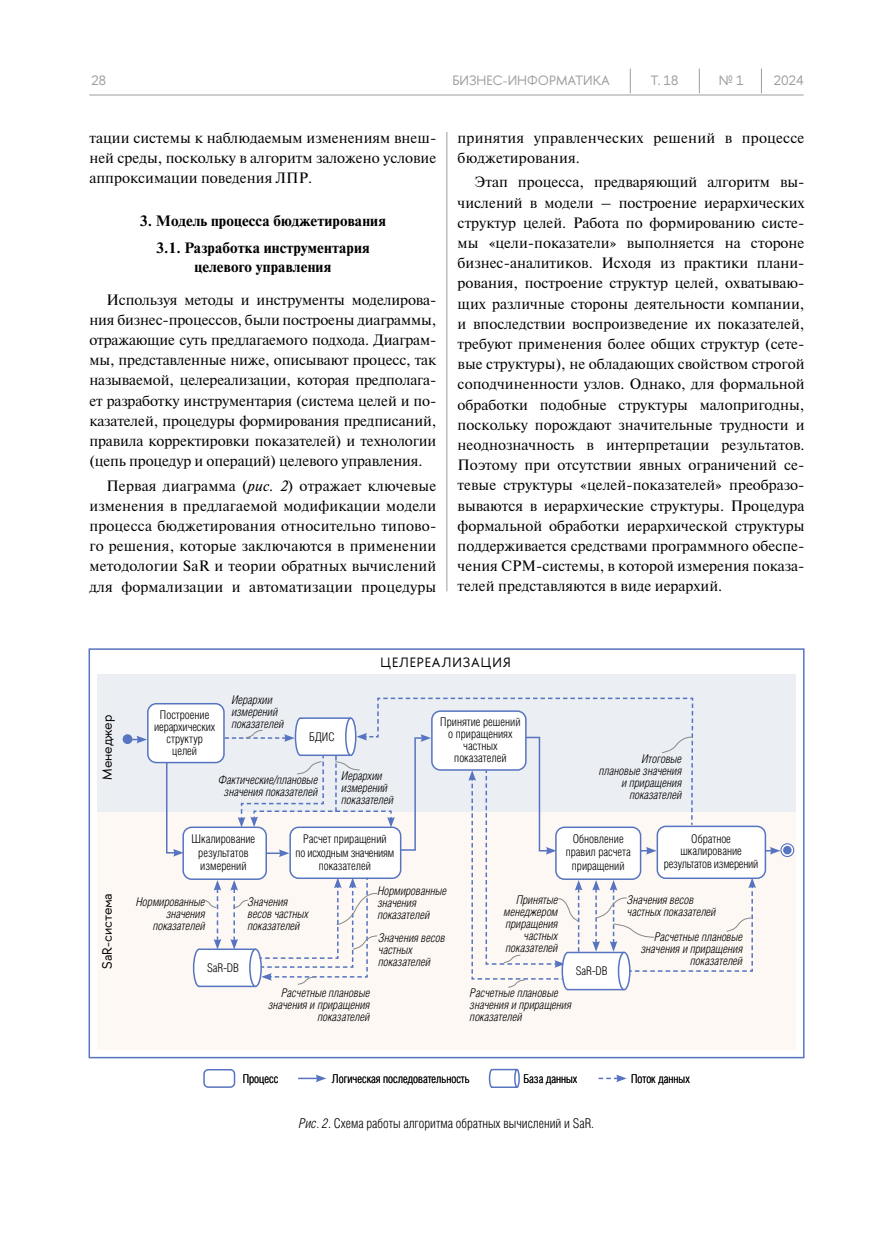
<style>
.page{position:relative;width:893px;height:1234px;background:#fff}
.page>*{position:absolute;margin:0;border:0;box-sizing:border-box;transform-origin:0 0}
.t1{font:15px/20.2px "Newton";color:#000;text-align:justify}
.t2{font:700 15px/27.2px "Newton";letter-spacing:.01em;color:#000;text-align:center}
.t3{font:300 13.5px "Helios Cond";color:#000}
.t4{font:13.5px "HSE Sans";color:#9c9e9f}
.t5{font:13.5px "HSE Sans";color:#000}
.t6{font:13.5px "HSE Sans";letter-spacing:.075em;color:#000}
.t7{font:italic 300 12px/12px "Helios Cond";color:#000}
.t8{font:300 12px/12px "Helios Cond";color:#000;text-align:center}
.s1{font-style:italic}
</style>
<div class="page">
<hr style="left:89px;top:95px;width:715px;height:1px;background:#9c9e9f">
<svg style="left:630px;top:68px;width:1px;height:25px"></svg>
<svg style="left:699px;top:68px;width:1px;height:25px"></svg>
<svg style="left:761px;top:68px;width:1px;height:25px"></svg>
<hr style="left:446px;top:132px;width:1px;height:459px;background:#9c9e9f">
<svg style="left:298px;top:1074px;width:28px;height:7px"></svg>
<svg style="left:599px;top:1074px;width:28px;height:7px"></svg>
<div style="left:203px;top:1068px;width:32px;height:19px;border:2px solid #5674c0;border-radius:4px"></div>
<svg style="left:488px;top:1068px;width:32px;height:20px"></svg>
<div style="left:514px;top:1068px;width:6px;height:19px;border:2px solid #5674c0;border-radius:50%"></div>
<div style="left:97px;top:674px;width:698px;height:138px;background:#ebeef3"></div>
<div style="left:97px;top:812px;width:698px;height:237px;background:#fdf8f3"></div>
<div style="left:183px;top:827px;width:83px;height:52px;background:#fff;border-radius:9px"></div>
<div style="left:182px;top:826px;width:85px;height:53px;border:2px solid #5674c0;border-radius:9px"></div>
<svg style="left:130px;top:736px;width:17px;height:7px"></svg>
<div style="left:123px;top:734px;width:9px;height:9px;background:#5674c0;border-radius:50%"></div>
<svg style="left:781px;top:843px;width:13px;height:13px"></svg>
<div style="left:780px;top:843px;width:14px;height:13px;border:1px solid #5674c0;border-radius:50%"></div>
<svg style="left:783px;top:845px;width:9px;height:9px"></svg>
<svg style="left:165px;top:763px;width:19px;height:93px"></svg>
<div style="left:148px;top:703px;width:76px;height:59px;background:#fff;border-radius:9px"></div>
<div style="left:147px;top:702px;width:78px;height:61px;border:2px solid #5674c0;border-radius:9px"></div>
<div style="left:89px;top:648px;width:715px;height:410px;border:2px solid #5674c0"></div>
<svg style="left:192px;top:697px;width:588px;height:293px"></svg>
<p class="t4" style="left:91px;top:72px;width:16px">28</p>
<p class="t4" style="left:452px;top:72px;width:159px">БИЗНЕС-ИНФОРМАТИКА</p>
<p class="t4" style="left:650px;top:72px;width:29px">Т. 18</p>
<p class="t4" style="left:719px;top:72px;width:26px">№ 1</p>
<p class="t4" style="left:774px;top:72px;width:31px">2024</p>
<p class="t1" style="left:89px;top:127px;width:348px">тации системы к наблюдаемым изменениям внеш&shy;ней среды, поскольку в алгоритм заложено условие аппроксимации поведения ЛПР.</p>
<p class="t2" style="left:140px;top:207px;width:247px">3. Модель процесса бюджетирования<br>3.1. Разработка инструментария</p>
<p class="t2" style="left:195px;top:253px;width:138px">целевого управления</p>
<p class="t1" style="left:89px;top:289px;width:348px;text-indent:17px">Используя методы и инструменты моделирова&shy;ния бизнес-процессов, были построены диаграммы, отражающие суть предлагаемого подхода. Диаграм&shy;мы, представленные ниже, описывают процесс, так называемой, целереализации, которая предполага&shy;ет разработку инструментария (система целей и по&shy;казателей, процедуры формирования предписаний, правила корректировки показателей) и технологии (цепь процедур и операций) целевого управления.</p>
<p class="t1" style="left:89px;top:475px;width:348px;text-indent:17px">Первая диаграмма (<span class="s1">рис. 2</span>) отражает ключевые изменения в предлагаемой модификации модели процесса бюджетирования относительно типово&shy;го решения, которые заключаются в применении методологии SaR и теории обратных вычислений для формализации и автоматизации процедуры</p>
<p class="t1" style="left:458px;top:127px;width:348px">принятия управленческих решений в процессе бюджетирования.</p>
<p class="t1" style="left:458px;top:171px;width:348px;text-indent:17px">Этап процесса, предваряющий алгоритм вы&shy;числений в модели – построение иерархических структур целей. Работа по формированию систе&shy;мы «цели-показатели» выполняется на стороне бизнес-аналитиков. Исходя из практики плани&shy;рования, построение структур целей, охватываю&shy;щих различные стороны деятельности компании, и впоследствии воспроизведение их показателей, требуют применения более общих структур (сете&shy;вые структуры), не обладающих свойством строгой соподчиненности узлов. Однако, для формальной обработки подобные структуры малопригодны, поскольку порождают значительные трудности и неоднозначность в интерпретации результатов.<br>Поэтому при отсутствии явных ограничений се&shy;тевые структуры «целей-показателей» преобразо&shy;вываются в иерархические структуры. Процедура формальной обработки иерархической структуры поддерживается средствами программного обеспе&shy;чения CPM-системы, в которой измерения показа&shy;телей представляются в виде иерархий.</p>
<p class="t5" style="left:99px;top:779px;width:66px;rotate:-90deg">Менеджер</p>
<p class="t5" style="left:99px;top:968px;width:77px;rotate:-90deg">SaR-система</p>
<p class="t8" style="left:154px;top:708px;width:63px">Построение иерархических структур целей</p>
<p class="t7" style="left:232px;top:693px;width:54px">Иерархии измерений показателей</p>
<p class="t8" style="left:309px;top:730px;width:27px">БДИС</p>
<p class="t6" style="left:380px;top:654px;width:132px">ЦЕЛЕРЕАЛИЗАЦИЯ</p>
<p class="t8" style="left:440px;top:715px;width:82px">Принятие решений о приращениях частных показателей</p>
<p class="t7" style="left:219px;top:773px;width:101px;text-align:center">Фактические/плановые значения показателей</p>
<p class="t7" style="left:342px;top:769px;width:54px">Иерархии измерений показателей</p>
<p class="t8" style="left:192px;top:831px;width:65px;line-height:13.5px">Шкалирование результатов измерений</p>
<p class="t8" style="left:296px;top:832px;width:100px;line-height:13.5px">Расчет приращений<br>по исходным значениям показателей</p>
<p class="t7" style="left:599px;top:752px;width:84px;text-align:right">Итоговые плановые значения и приращения показателей</p>
<p class="t8" style="left:566px;top:831px;width:67px;line-height:13.5px">Обновление правил расчета приращений</p>
<p class="t8" style="left:664px;top:833px;width:96px">Обратное шкалирование результатов измерений</p>
<p class="t7" style="left:136px;top:895px;width:71px;text-align:right">Нормированные значения показателей</p>
<p class="t8" style="left:207px;top:961px;width:33px">SaR-DB</p>
<p class="t7" style="left:378px;top:884px;width:71px">Нормированные значения показателей</p>
<p class="t7" style="left:248px;top:895px;width:62px">Значения весов частных показателей</p>
<p class="t7" style="left:504px;top:893px;width:56px;text-align:right">Принятые менеджером приращения частных показателей</p>
<p class="t7" style="left:627px;top:893px;width:90px">Значения весов частных показателей</p>
<p class="t7" style="left:378px;top:931px;width:68px">Значения весов частных показателей</p>
<p class="t7" style="left:641px;top:930px;width:103px;text-align:right">Расчетные плановые значения и приращения показателей</p>
<p class="t8" style="left:576px;top:964px;width:33px">SaR-DB</p>
<p class="t7" style="left:268px;top:986px;width:103px;text-align:right">Расчетные плановые значения и приращения показателей</p>
<p class="t7" style="left:470px;top:986px;width:103px">Расчетные плановые значения и приращения показателей</p>
<p class="t8" style="left:243px;top:1072px;width:37px">Процесс</p>
<p class="t8" style="left:332px;top:1072px;width:139px">Логическая последовательность</p>
<p class="t8" style="left:523px;top:1072px;width:56px">База данных</p>
<p class="t8" style="left:631px;top:1072px;width:60px">Поток данных</p>
<p class="t3" style="left:299px;top:1114px;width:297px"><span class="s1">Рис. 2.</span> Схема работы алгоритма обратных вычислений и SaR.</p>
</div>
